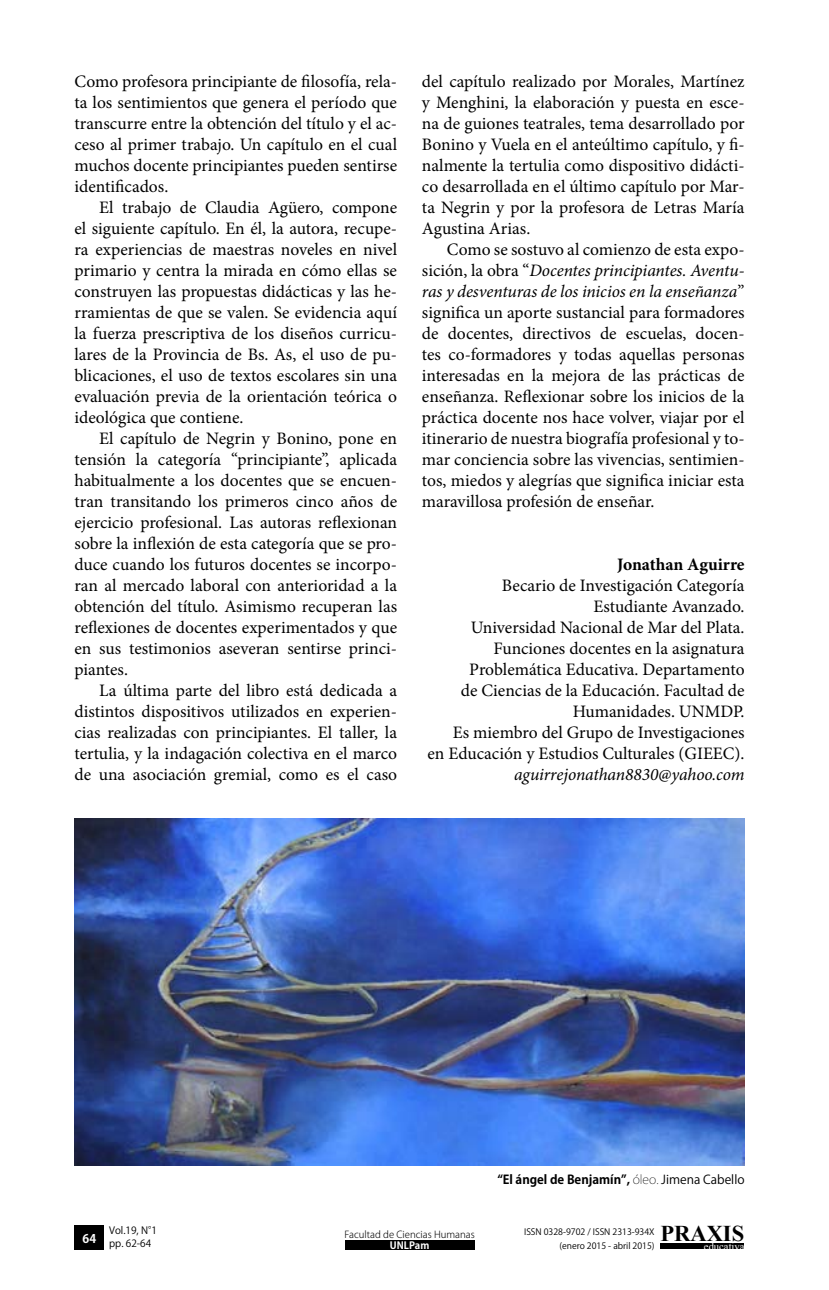
<style>
.page{position:relative;width:829px;height:1290px;background:#fff}
.page>*{position:absolute;margin:0;border:0;box-sizing:border-box;transform-origin:0 0}
.t1{font:700 22.57px "Times New Roman";color:#000}
.t2{font:17.5px/21px "Minion Pro";color:#000;text-align:justify}
.t3{font:italic 17.5px "Minion Pro";letter-spacing:-.005em;color:#000}
.t4{font:700 17.5px "Minion Pro";color:#000}
.t5{font:700 12.25px "Koz Go Std";color:#000}
.t6{font:700 11.9px "Koz Go Std";color:#fff}
.t7{font:10.67px "Times New Roman";color:#fff}
.t8{font:9.97px/13px "Koz Go Pro";color:#000}
.t9{font:700 9.97px "Koz Go Pro";color:#fff}
.t10{font:300 9.62px "Koz Go Pro";color:#000}
.t11{font:8.75px/14px "Koz Go Pro";color:#000;text-align:right}
.s1{font-style:italic}
.s2{font-weight:200}
.s3{font-weight:400}
</style>
<div class="page">
<div style="left:660px;top:1243px;width:84px;height:6px;background:#000"></div>
<div style="left:345px;top:1240px;width:129px;height:10px;background:#000"></div>
<div style="left:74px;top:1225px;width:30px;height:25px;background:#000"></div>
<img style="left:74px;top:819px;width:670px;height:346px">
<p class="t2" style="left:74px;top:71px;width:324px">Como profesora principiante de filosofía, rela&shy;ta los sentimientos que genera el período que transcurre entre la obtención del título y el ac&shy;ceso al primer trabajo. Un capítulo en el cual muchos docente principiantes pueden sentirse identificados.</p>
<p class="t2" style="left:74px;top:197px;width:324px;text-indent:25px">El trabajo de Claudia Agüero, compone el siguiente capítulo. En él, la autora, recupe&shy;ra experiencias de maestras noveles en nivel primario y centra la mirada en cómo ellas se construyen las propuestas didácticas y las he&shy;rramientas de que se valen. Se evidencia aquí la fuerza prescriptiva de los diseños curricu&shy;lares de la Provincia de Bs. As, el uso de pu&shy;blicaciones, el uso de textos escolares sin una evaluación previa de la orientación teórica o ideológica que contiene.</p>
<p class="t2" style="left:74px;top:428px;width:324px;text-indent:25px">El capítulo de Negrin y Bonino, pone en tensión la categoría “principiante”, aplicada habitualmente a los docentes que se encuen&shy;tran transitando los primeros cinco años de ejercicio profesional. Las autoras reflexionan sobre la inflexión de esta categoría que se pro&shy;duce cuando los futuros docentes se incorpo&shy;ran al mercado laboral con anterioridad a la obtención del título. Asimismo recuperan las reflexiones de docentes experimentados y que en sus testimonios aseveran sentirse princi&shy;piantes.</p>
<p class="t2" style="left:74px;top:680px;width:324px;text-indent:25px">La última parte del libro está dedicada a distintos dispositivos utilizados en experien&shy;cias realizadas con principiantes. El taller, la tertulia, y la indagación colectiva en el marco de una asociación gremial, como es el caso</p>
<p class="t2" style="left:422px;top:71px;width:324px">del capítulo realizado por Morales, Martínez y Menghini, la elaboración y puesta en esce&shy;na de guiones teatrales, tema desarrollado por Bonino y Vuela en el anteúltimo capítulo, y fi&shy;nalmente la tertulia como dispositivo didácti&shy;co desarrollada en el último capítulo por Mar&shy;ta Negrin y por la profesora de Letras María Agustina Arias.</p>
<p class="t2" style="left:422px;top:239px;width:324px;text-indent:25px">Como se sostuvo al comienzo de esta expo&shy;sición, la obra “<span class="s1">Docentes principiantes. Aventu&shy;ras y desventuras de los inicios en la enseñanza</span>” significa un aporte sustancial para formadores de docentes, directivos de escuelas, docen&shy;tes co-formadores y todas aquellas personas interesadas en la mejora de las prácticas de enseñanza. Reflexionar sobre los inicios de la práctica docente nos hace volver, viajar por el itinerario de nuestra biografía profesional y to&shy;mar conciencia sobre las vivencias, sentimien&shy;tos, miedos y alegrías que significa iniciar esta maravillosa profesión de enseñar.</p>
<p class="t4" style="left:617px;top:552px;width:129px">Jonathan Aguirre</p>
<p class="t2" style="left:427px;top:575px;width:318px;text-align:right">Becario de Investigación Categoría Estudiante Avanzado.<br>Universidad Nacional de Mar del Plata.<br>Funciones docentes en la asignatura Problemática Educativa. Departamento<br>de Ciencias de la Educación. Facultad de Humanidades. UNMDP.<br>Es miembro del Grupo de Investigaciones<br>en Educación y Estudios Culturales (GIEEC).</p>
<p class="t3" style="left:514px;top:763px;width:232px">aguirrejonathan8830@yahoo.com</p>
<p class="t5" style="left:497px;top:1171px;width:249px">“El ángel de Benjamín”, <span class="s2">óleo.</span> <span class="s3">Jimena Cabello</span></p>
<p class="t1" style="left:660px;top:1218px;width:85px">PRAXIS</p>
<p class="t6" style="left:82px;top:1230px;width:15px">64</p>
<p class="t8" style="left:109px;top:1224px;width:50px">Vol.19, N°1 pp. 62-64</p>
<p class="t11" style="left:524px;top:1225px;width:132px">ISSN 0328-9702 / ISSN 2313-934X (enero 2015 - abril 2015)</p>
<p class="t10" style="left:344px;top:1228px;width:132px">Facultad de Ciencias Humanas</p>
<p class="t9" style="left:390px;top:1239px;width:41px">UNLPam</p>
<p class="t7" style="left:703px;top:1239px;width:42px">educativa</p>
</div>
